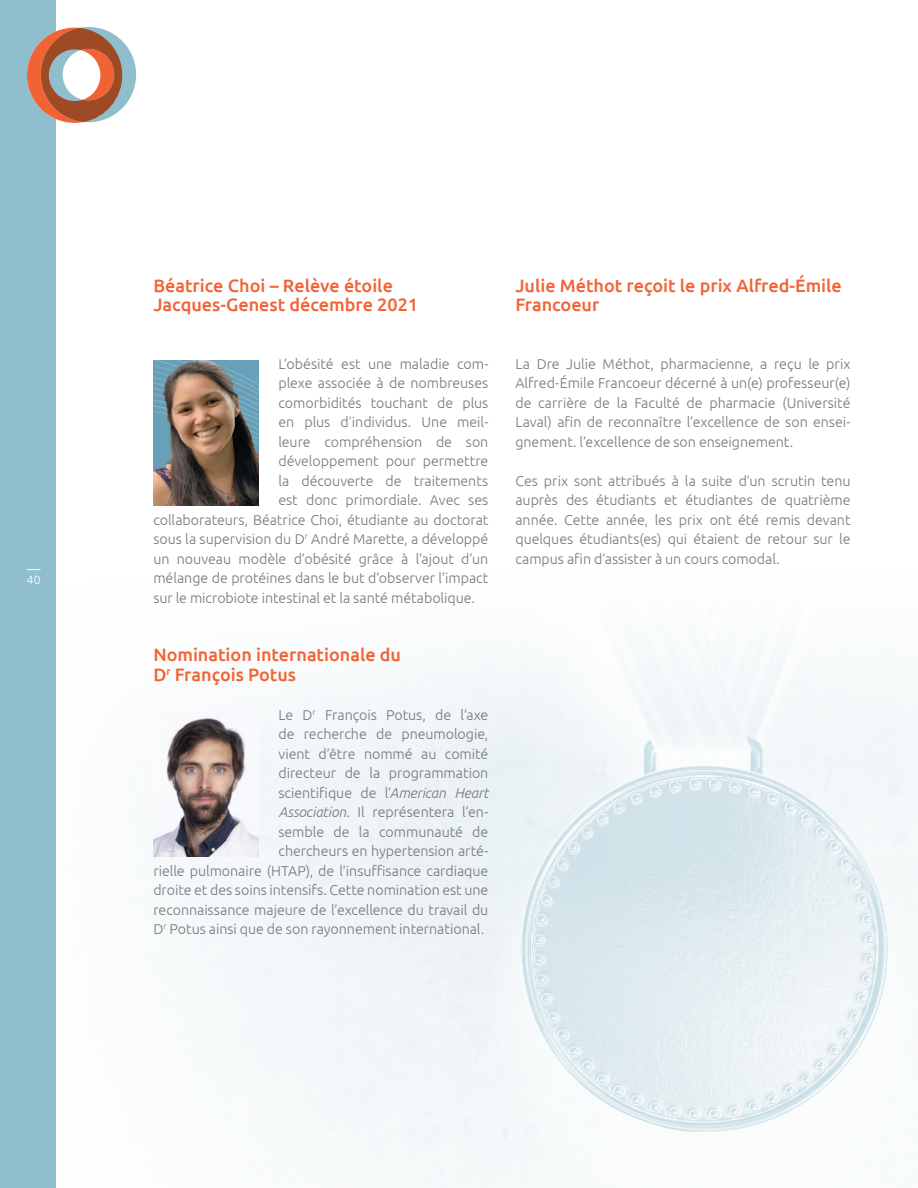
<style>
.page{position:relative;width:918px;height:1188px;background:#fff}
.page>*{position:absolute;margin:0;border:0;box-sizing:border-box;transform-origin:0 0}
.t1{font:500 18px/19.5px "Ubuntu";color:#f16335}
.t2{font:300 14.25px/19.5px "Ubuntu";letter-spacing:-.005em;color:#76787b;text-align:justify}
.t3{font:300 12px "Ubuntu";color:#fff}
.s1{font-style:italic}
</style>
<div class="page">
<img style="left:153px;top:466px;width:765px;height:722px">
<div style="left:0;top:0;width:56px;height:1188px;background:#90becc"></div>
<svg style="left:27px;top:27px;width:109px;height:96px"></svg>
<img style="left:153px;top:360px;width:105px;height:145px">
<img style="left:153px;top:710px;width:105px;height:146px">
<svg style="left:27px;top:569px;width:13px;height:1px"></svg>
<p class="t3" style="left:27px;top:572px;width:15px">40</p>
<p class="t1" style="left:153px;top:275px;width:266px">Béatrice Choi – Relève étoile<br>Jacques-Genest décembre 2021</p>
<p class="t2" style="left:278px;top:354px;width:211px">L’obésité est une maladie com-</p>
<p class="t2" style="left:278px;top:373px;width:211px">plexe associée à de nombreuses</p>
<p class="t2" style="left:278px;top:393px;width:211px">comorbidités touchant de plus</p>
<p class="t2" style="left:278px;top:412px;width:211px">en plus d’individus. Une meil-</p>
<p class="t2" style="left:278px;top:431px;width:211px">leure compréhension de son</p>
<p class="t2" style="left:278px;top:451px;width:211px">développement pour permettre</p>
<p class="t2" style="left:278px;top:470px;width:211px">la découverte de traitements</p>
<p class="t2" style="left:278px;top:490px;width:211px">est donc primordiale. Avec ses</p>
<p class="t2" style="left:153px;top:509px;width:337px">collaborateurs, Béatrice Choi, étudiante au doctorat</p>
<p class="t2" style="left:153px;top:529px;width:337px">sous la supervision du D<sup>r</sup> André Marette, a développé</p>
<p class="t2" style="left:153px;top:549px;width:337px">un nouveau modèle d’obésité grâce à l’ajout d’un</p>
<p class="t2" style="left:153px;top:568px;width:337px">mélange de protéines dans le but d’observer l’impact</p>
<p class="t2" style="left:153px;top:588px;width:323px">sur le microbiote intestinal et la santé métabolique.</p>
<p class="t1" style="left:153px;top:644px;width:249px">Nomination internationale du<br>D<sup>r</sup> François Potus</p>
<p class="t2" style="left:153px;top:705px;width:337px;text-align:right">Le D<sup>r</sup> François Potus, de l’axe<br>de recherche de pneumologie,<br>vient d’être nommé au comité<br>directeur de la programmation<br>scientifique de l’<span class="s1">American Heart<br>Association</span>. Il représentera l’en-<br>semble de la communauté de<br>chercheurs en hypertension arté-<br>rielle pulmonaire (HTAP), de l’insuffisance cardiaque droite et des soins intensifs. Cette nomination est une reconnaissance majeure de l’excellence du travail du D<sup>r</sup> Potus ainsi que de son rayonnement international.</p>
<p class="t1" style="left:515px;top:275px;width:328px">Julie Méthot reçoit le prix Alfred-Émile<br>Francoeur</p>
<p class="t2" style="left:515px;top:354px;width:337px">La Dre Julie Méthot, pharmacienne, a reçu le prix Alfred-Émile Francoeur décerné à un(e) professeur(e) de carrière de la Faculté de pharmacie (Université Laval) afin de reconnaître l’excellence de son ensei&shy;gnement. l’excellence de son enseignement.</p>
<p class="t2" style="left:515px;top:470px;width:337px">Ces prix sont attribués à la suite d’un scrutin tenu auprès des étudiants et étudiantes de quatrième année. Cette année, les prix ont été remis devant quelques étudiants(es) qui étaient de retour sur le campus afin d’assister à un cours comodal.</p>
</div>
